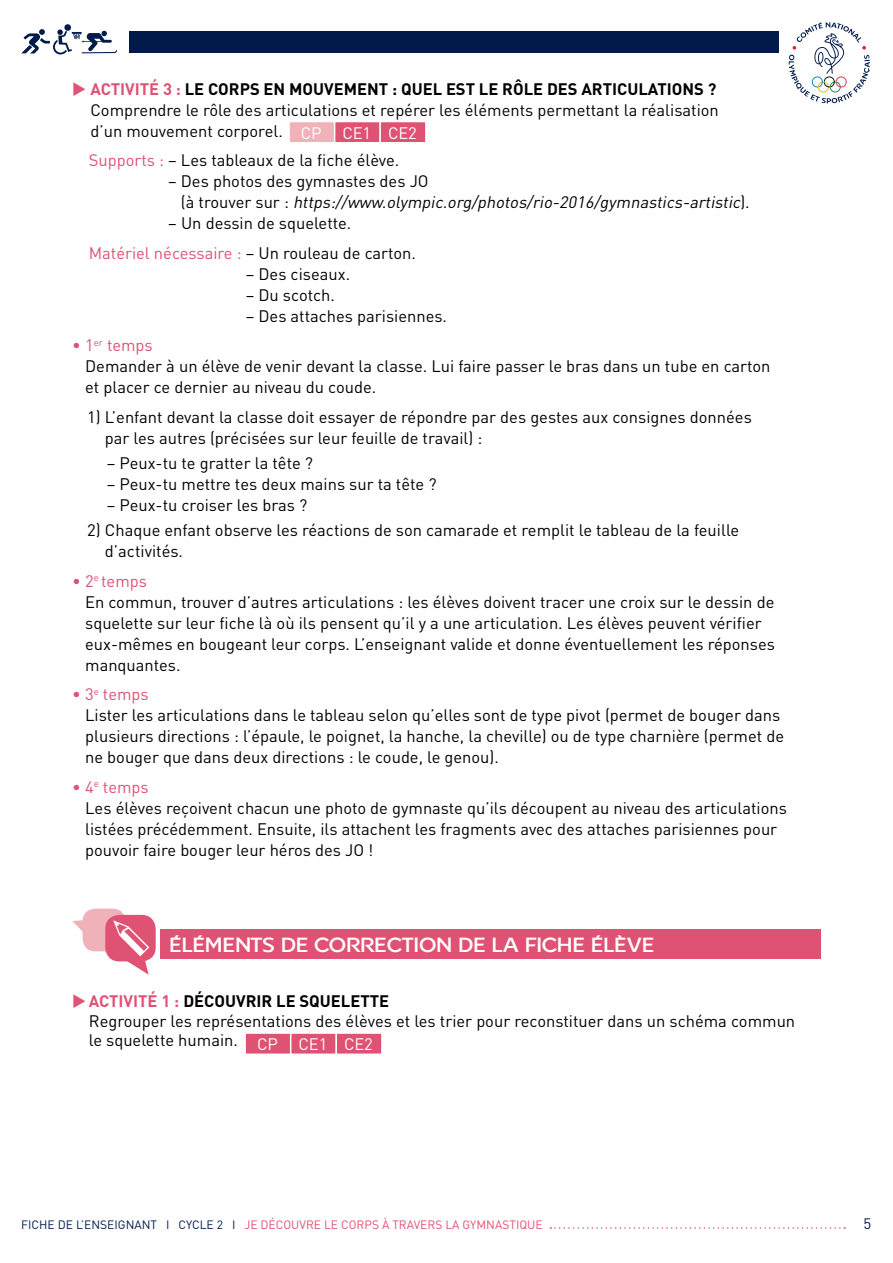
<style>
.page{position:relative;width:893px;height:1263px;background:#fff}
.page>*{position:absolute;margin:0;border:0;box-sizing:border-box;transform-origin:0 0}
.t1{font:500 22.5px "Franceolympique";letter-spacing:-.01em;color:#fff}
.t2{font:16.5px/21px "DIN";color:#000}
.t3{font:italic 16.5px/21px "DIN";color:#000}
.t4{font:16.5px "DIN";letter-spacing:-.01em;color:#fff}
.t5{font:15px "DIN";color:#001b4a}
.t6{font:12px "DIN";color:#e05274}
.s1{color:#e05274}
.s2{font-weight:700;color:#e05274}
.s3{font-weight:700}
.s4{font-style:normal}
.s5{color:#fff}
.s6{color:#001b4a}
</style>
<div class="page">
<svg style="left:550px;top:1227px;width:295px;height:2px"></svg>
<div style="left:64px;top:24px;width:7px;height:7px;background:#001b4a;border-radius:50%"></div>
<svg style="left:21px;top:29px;width:96px;height:26px"></svg>
<div style="left:129px;top:31px;width:649px;height:22px;background:#001b4a"></div>
<svg style="left:789px;top:22px;width:81px;height:81px"></svg>
<div style="left:288px;top:121px;width:48px;height:23px;background:#f0b2b9;border:2px solid #fff"></div>
<div style="left:334px;top:121px;width:47px;height:23px;background:#e05274;border:2px solid #fff"></div>
<div style="left:379px;top:121px;width:48px;height:23px;background:#e05274;border:2px solid #fff"></div>
<div style="left:161px;top:929px;width:660px;height:29px;background:#e05274"></div>
<div style="left:83px;top:909px;width:42px;height:42px;background:#f0b2b9;border-radius:13px"></div>
<svg style="left:72px;top:920px;width:11px;height:19px"></svg>
<div style="left:105px;top:915px;width:51px;height:46px;background:#e05274;border-radius:14px"></div>
<svg style="left:113px;top:920px;width:36px;height:55px"></svg>
<div style="left:244px;top:1032px;width:48px;height:23px;background:#e05274;border:2px solid #fff"></div>
<div style="left:290px;top:1032px;width:47px;height:23px;background:#e05274;border:2px solid #fff"></div>
<div style="left:335px;top:1032px;width:48px;height:23px;background:#e05274;border:2px solid #fff"></div>
<p class="t2" style="left:90px;top:78px;width:630px;text-indent:-18px"><span class="s1">◆</span> <span class="s2">ACTIVITÉ 3 :</span> <span class="s3">LE CORPS EN MOUVEMENT : QUEL EST LE RÔLE DES ARTICULATIONS ?<br></span>Comprendre le rôle des articulations et repérer les éléments permettant la réalisation d’un mouvement corporel.</p>
<p class="t2" style="left:89px;top:149px;width:312px"><span class="s1">Supports :</span> – Les tableaux de la fiche élève.</p>
<p class="t3" style="left:181px;top:170px;width:570px;text-indent:-13px"><span class="s4">– Des photos des gymnastes des JO<br>( à t ro u v e r s u r :</span> https://www.olympic.org/photos/rio-2016/gymnastics-artistic<span class="s4">) .</span></p>
<p class="t2" style="left:89px;top:208px;width:329px;line-height:29.5px;text-indent:80px">– Un dessin de squelette.<br><span class="s1">Matériel nécessaire :</span> – Un rouleau de carton.</p>
<p class="t2" style="left:246px;top:263px;width:106px">– Des ciseaux.</p>
<p class="t2" style="left:246px;top:284px;width:91px">– Du scotch.</p>
<p class="t2" style="left:246px;top:305px;width:203px">– Des attaches parisiennes.</p>
<p class="t2" style="left:85px;top:334px;width:687px;text-indent:-13px"><span class="s1">• 1</span><sup>er</sup> <span class="s1">temps<br></span>Demander à un élève de venir devant la classe. Lui faire passer le bras dans un tube en carton et placer ce dernier au niveau du coude.</p>
<p class="t2" style="left:105px;top:406px;width:648px;text-indent:-18px">1) L’enfant devant la classe doit essayer de répondre par des gestes aux consignes données par les autres (précisées sur leur feuille de travail) :</p>
<p class="t2" style="left:107px;top:452px;width:208px">– Peux-tu te gratter la tête ?</p>
<p class="t2" style="left:107px;top:473px;width:331px">– Peux-tu mettre tes deux mains sur ta tête ?</p>
<p class="t2" style="left:107px;top:494px;width:202px">– Peux-tu croiser les bras ?</p>
<p class="t2" style="left:105px;top:519px;width:636px;text-indent:-18px">2) Chaque enfant observe les réactions de son camarade et remplit le tableau de la feuille d’activités.</p>
<p class="t2" style="left:85px;top:570px;width:691px;text-indent:-13px"><span class="s1">• 2</span><sup>e</sup> <span class="s1">temps<br></span>En commun, trouver d’autres articulations : les élèves doivent tracer une croix sur le dessin de squelette sur leur fiche là où ils pensent qu’il y a une articulation. Les élèves peuvent vérifier eux-mêmes en bougeant leur corps. L’enseignant valide et donne éventuellement les réponses manquantes.</p>
<p class="t2" style="left:85px;top:683px;width:700px;text-indent:-13px"><span class="s1">• 3</span><sup>e</sup> <span class="s1">temps<br></span>Lister les articulations dans le tableau selon qu’elles sont de type pivot (permet de bouger dans plusieurs directions : l’épaule, le poignet, la hanche, la cheville) ou de type charnière (permet de ne bouger que dans deux directions : le coude, le genou).</p>
<p class="t2" style="left:85px;top:776px;width:703px;text-indent:-13px"><span class="s1">• 4</span><sup>e</sup> <span class="s1">temps<br></span>Les élèves reçoivent chacun une photo de gymnaste qu’ils découpent au niveau des articulations listées précédemment. Ensuite, ils attachent les fragments avec des attaches parisiennes pour pouvoir faire bouger leur héros des JO !</p>
<p class="t4" style="left:301px;top:123px;width:22px">CP</p>
<p class="t4" style="left:343px;top:123px;width:76px">CE1 CE2</p>
<h1 class="t1" style="left:169px;top:931px;width:487px">ÉLÉMENTS DE CORRECTION DE LA FICHE ÉLÈVE</h1>
<p class="t2" style="left:89px;top:991px;width:708px;line-height:19.8px;text-indent:-17px"><span class="s1">◆</span><span class="s2">ACTIVITÉ 1 :</span> <span class="s3">DÉCOUVRIR LE SQUELETTE<br></span>Regrouper les représentations des élèves et les trier pour reconstituer dans un schéma commun le squelette humain. <span class="s5">CP</span></p>
<p class="t4" style="left:299px;top:1034px;width:76px">CE1 CE2</p>
<p class="t6" style="left:21px;top:1217px;width:523px"><span class="s6">FICHE DE L’ENSEIGNANT I CYCLE 2 I</span> JE DÉCOUVRE LE CORPS À TRAVERS LA GYMNASTIQUE</p>
<p class="t5" style="left:863px;top:1214px;width:9px">5</p>
</div>
